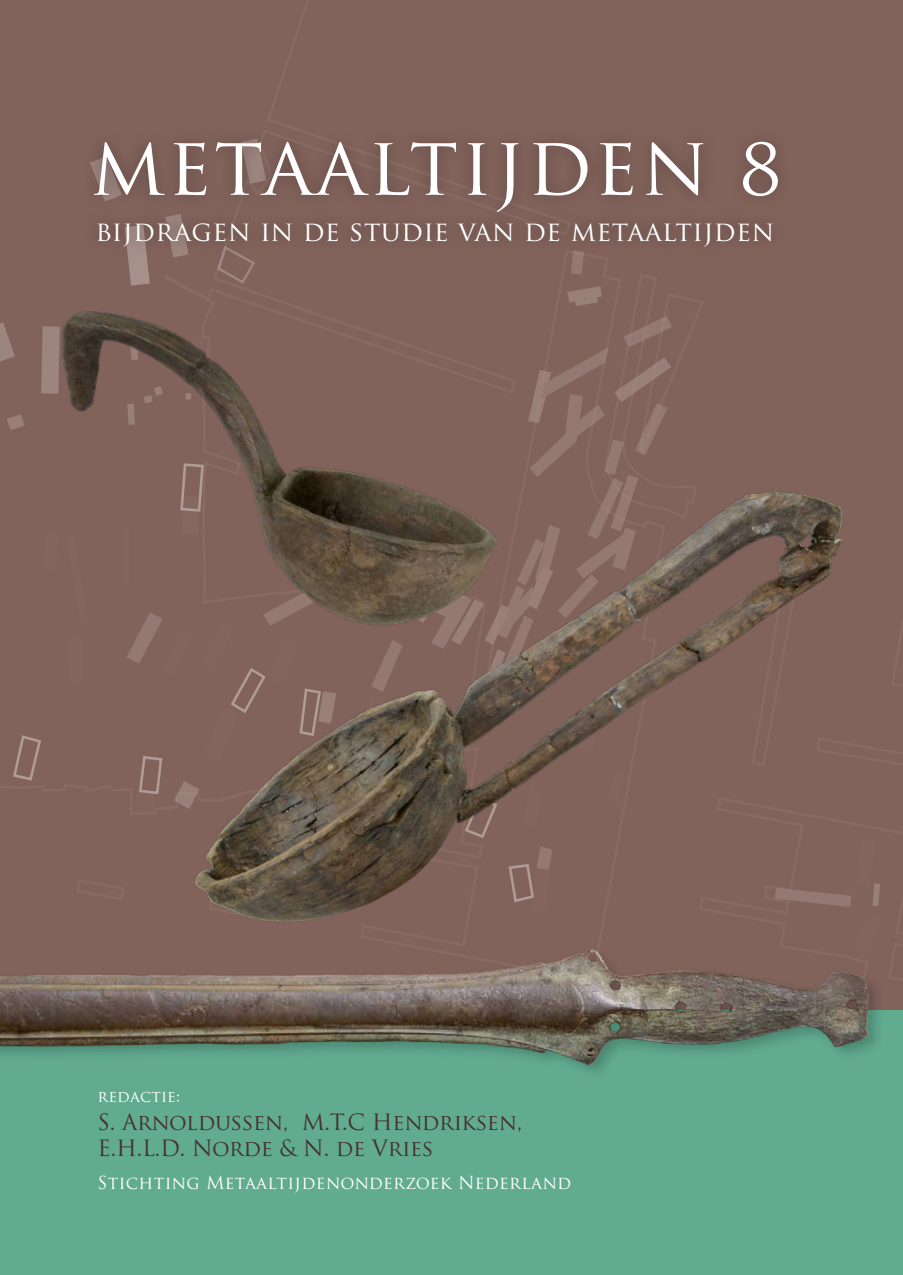
<style>
.page{position:relative;width:903px;height:1275px;background:#82635b}
.page>*{position:absolute;margin:0;border:0;box-sizing:border-box;transform-origin:0 0}
.t1{font:80.67px "Trajan Pro";letter-spacing:.03em;color:#fff}
.t2{font:27.12px "Trajan Pro";letter-spacing:.015em;color:#fff}
.t3{font:21.88px/26.2px "Trajan Pro";letter-spacing:-.01em;color:#45322d}
.t4{font:17.5px "Trajan Pro";letter-spacing:.02em;color:#fff}
.t5{font:15.75px "Trajan Pro";letter-spacing:.015em;color:#fff}
</style>
<div class="page">
<div style="left:0;top:1011px;width:903px;height:264px;background:#61ab91"></div>
<img style="left:0;top:261px;width:660px;height:520px">
<img style="left:80px;top:341px;width:823px;height:670px">
<div style="left:83px;top:206px;width:704px;height:55px;background:#7e6058"></div>
<div style="left:79px;top:125px;width:715px;height:102px;background:#7e6058"></div>
<div style="left:0;top:947px;width:886px;height:134px;background:#000;opacity:.2"></div>
<img style="left:0;top:928px;width:874px;height:144px">
<p class="t1" style="left:90px;top:114px;width:693px">metaaltijden 8</p>
<p class="t2" style="left:96px;top:213px;width:680px">bijdragen in de studie van de metaaltijden</p>
<p class="t5" style="left:98px;top:1086px;width:84px">redactie:</p>
<p class="t3" style="left:98px;top:1108px;width:426px">S. Arnoldussen, M.T.C Hendriksen,<br>E.H.L.D. Norde &amp; N. de Vries</p>
<p class="t4" style="left:98px;top:1171px;width:475px">Stichting Metaaltijdenonderzoek Nederland</p>
</div>
